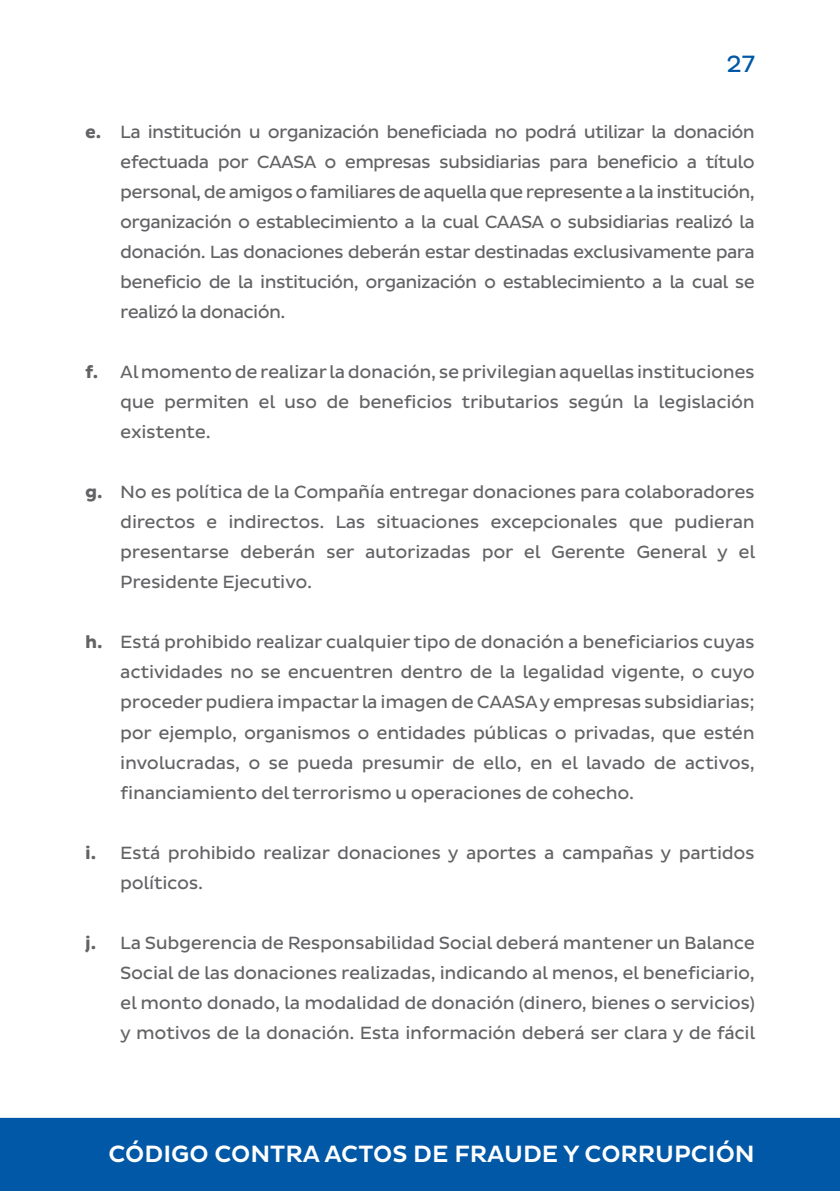
<style>
.page{position:relative;width:840px;height:1191px;background:#fff}
.page>*{position:absolute;margin:0;border:0;box-sizing:border-box;transform-origin:0 0}
.t1{font:500 24px "Pluto Sans";color:#fff}
.t2{font:24px "Pluto Sans";color:#0158a6}
.t3{font:18px/30px "Pluto Sans";letter-spacing:-.02em;color:#636366;text-align:justify}
.t4{font:700 18px "Pluto Sans";color:#636366}
</style>
<div class="page">
<div style="left:0;top:1117px;width:839px;height:74px;background:#0158a6"></div>
<p class="t2" style="left:726px;top:50px;width:30px">27</p>
<p class="t4" style="left:85px;top:122px;width:18px">e.</p>
<p class="t3" style="left:120px;top:117px;width:635px">La institución u organización beneficiada no podrá utilizar la donación efectuada por CAASA o empresas subsidiarias para beneficio a título personal, de amigos o familiares de aquella que represente a la institución, organización o establecimiento a la cual CAASA o subsidiarias realizó la donación. Las donaciones deberán estar destinadas exclusivamente para beneficio de la institución, organización o establecimiento a la cual se realizó la donación.</p>
<p class="t4" style="left:85px;top:362px;width:15px">f.</p>
<p class="t3" style="left:120px;top:357px;width:635px">Al momento de realizar la donación, se privilegian aquellas instituciones que permiten el uso de beneficios tributarios según la legislación existente.</p>
<p class="t4" style="left:85px;top:482px;width:19px">g.</p>
<p class="t3" style="left:120px;top:477px;width:636px">No es política de la Compañía entregar donaciones para colaboradores directos e indirectos. Las situaciones excepcionales que pudieran presentarse deberán ser autorizadas por el Gerente General y el Presidente Ejecutivo.</p>
<p class="t4" style="left:85px;top:632px;width:19px">h.</p>
<p class="t3" style="left:120px;top:627px;width:635px">Está prohibido realizar cualquier tipo de donación a beneficiarios cuyas actividades no se encuentren dentro de la legalidad vigente, o cuyo proceder pudiera impactar la imagen de CAASA y empresas subsidiarias; por ejemplo, organismos o entidades públicas o privadas, que estén involucradas, o se pueda presumir de ello, en el lavado de activos, financiamiento del terrorismo u operaciones de cohecho.</p>
<p class="t4" style="left:85px;top:842px;width:13px">i.</p>
<p class="t3" style="left:120px;top:837px;width:635px">Está prohibido realizar donaciones y aportes a campañas y partidos políticos.</p>
<p class="t4" style="left:85px;top:932px;width:13px">j.</p>
<p class="t3" style="left:120px;top:927px;width:636px">La Subgerencia de Responsabilidad Social deberá mantener un Balance Social de las donaciones realizadas, indicando al menos, el beneficiario, el monto donado, la modalidad de donación (dinero, bienes o servicios) y motivos de la donación. Esta información deberá ser clara y de fácil</p>
<h1 class="t1" style="left:108px;top:1140px;width:647px">CÓDIGO CONTRA ACTOS DE FRAUDE Y CORRUPCIÓN</h1>
</div>
